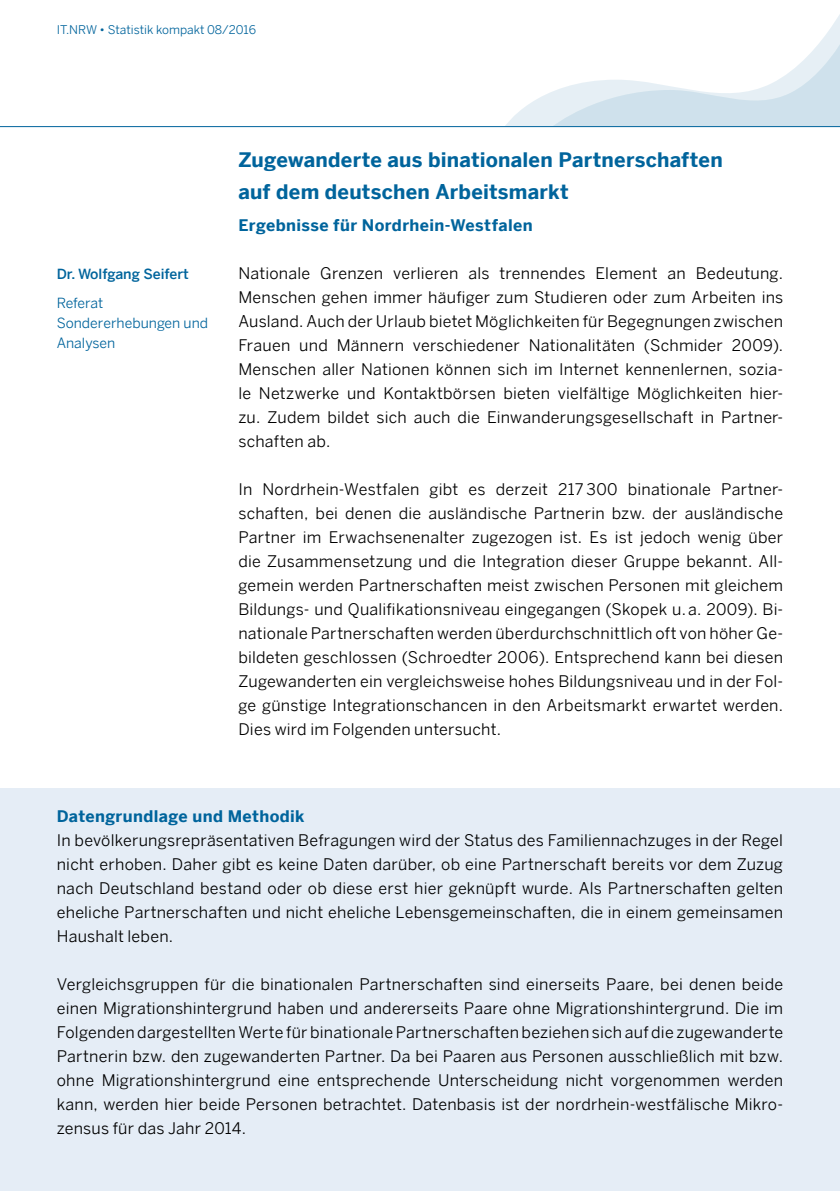
<style>
.page{position:relative;width:840px;height:1191px;background:#fff}
.page>*{position:absolute;margin:0;border:0;box-sizing:border-box;transform-origin:0 0}
.Headline{font:700 20px/32px "Benton Sans";letter-spacing:.01em;color:#00649c}
.Fließtext{font:16px/24px "Benton Sans";letter-spacing:.015em;color:#000;text-align:justify}
.Subline{font:700 16px "Benton Sans";letter-spacing:.025em;color:#00649c}
.Fließtext-2{font:700 16px "Benton Sans";letter-spacing:.025em;color:#00649c}
.Referat{font:14px/20px "Benton Sans";color:#00649c}
.Autor{font:500 14px "Benton Sans";color:#00649c}
.t1{font:12px "Benton Sans";color:#00649c}
.s1{font-family:"Benton Sans Book 2"}
.s2{font-family:"Benton Sans Book 3"}
</style>
<div class="page">
<svg style="left:505px;top:16px;width:334px;height:110px"></svg>
<hr style="left:0;top:126px;width:839px;height:1px;background:#00649c">
<div style="left:0;top:788px;width:839px;height:403px;background:#e5edf6"></div>
<p class="t1" style="left:57px;top:23px;width:201px">IT.NRW • Statistik kompakt 08/2016</p>
<p class="Autor" style="left:57px;top:266px;width:133px">Dr. Wolfgang Seifert</p>
<p class="Referat" style="left:57px;top:292px;width:48px">Referat</p>
<p class="Referat" style="left:57px;top:312px;width:153px">Sonder<span class="s1">er</span>hebungen und<br>Analysen</p>
<p class="Headline" style="left:238px;top:144px;width:485px">Zugewanderte aus binationalen Partnerschaften auf dem deutschen Arbeitsmarkt</p>
<p class="Subline" style="left:238px;top:216px;width:296px">Ergebnisse für Nordrhein-Westfalen</p>
<p class="Fließtext" style="left:238px;top:261px;width:546px;text-align:left">Nationale Grenzen verlieren als trennendes Element an Bedeutung. <span class="s2">-Menschen gehen immer häufiger zum Studieren oder zum Arbeiten ins </span>Ausland. Auch der Urlaub bietet Möglichkeiten für Begegnungen zwischen Frauen und Männern verschiedener Nationalitäten (Schmider 2009).<br>Menschen aller Nationen können sich im Internet kennenlernen, sozia&shy;le Netzwerke und Kontaktbörsen bieten vielfältige Möglichkeiten hier&shy;zu. Zudem bildet sich auch die Einwanderungsgesellschaft in Partner&shy;schaften ab.</p>
<p class="Fließtext" style="left:238px;top:477px;width:546px">In Nordrhein-Westfalen gibt es derzeit 217 300 binationale Partner&shy;schaften, bei denen die ausländische Partnerin bzw. der ausländische Partner im Erwachsenenalter zugezogen ist. Es ist jedoch wenig über die Zusammensetzung und die Integration dieser Gruppe bekannt. All&shy;gemein werden Partnerschaften meist zwischen Personen mit gleichem <span class="s2">Bildungs- und Qualifikationsniveau eingegangen (Skopek u. a. 2009). Bi&shy;</span>nationale Partnerschaften werden überdurchschnittlich oft von höher Ge&shy;bildeten geschlossen (Schroedter 2006). Entsprechend kann bei diesen Zugewanderten ein vergleichsweise hohes Bildungsniveau und in der Fol&shy;ge günstige Integrationschancen in den Arbeitsmarkt erwartet werden.<br>Dies wird im Folgenden untersucht.</p>
<p class="Fließtext-2" style="left:57px;top:807px;width:249px">Datengrundlage und Methodik</p>
<p class="Fließtext" style="left:57px;top:828px;width:727px">In bevölkerungsrepräsentativen Befragungen wird der Status des Familiennachzuges in der Regel nicht erhoben. Daher gibt es keine Daten darüber, ob eine Partnerschaft bereits vor dem Zuzug nach Deutschland bestand oder ob diese erst hier geknüpft wurde. Als Partnerschaften gelten eheliche Partnerschaften und nicht eheliche Lebensgemeinschaften, die in einem gemeinsamen Haushalt leben.</p>
<p class="Fließtext" style="left:57px;top:972px;width:727px">Vergleichsgruppen für die binationalen Partnerschaften sind einerseits Paare, bei denen beide einen Migrationshintergrund haben und andererseits Paare ohne Migrationshintergrund. Die im Folgenden dargestellten Werte für binationale Partnerschaften beziehen sich auf die zugewanderte Partnerin bzw. den zugewanderten Partner. Da bei Paaren aus Personen ausschließlich mit bzw. ohne Migrationshintergrund eine entsprechende Unterscheidung nicht vorgenommen werden kann, werden hier beide Personen betrachtet. Datenbasis ist der nordrhein-westfälische Mikro&shy;zensus für das Jahr 2014.</p>
</div>
